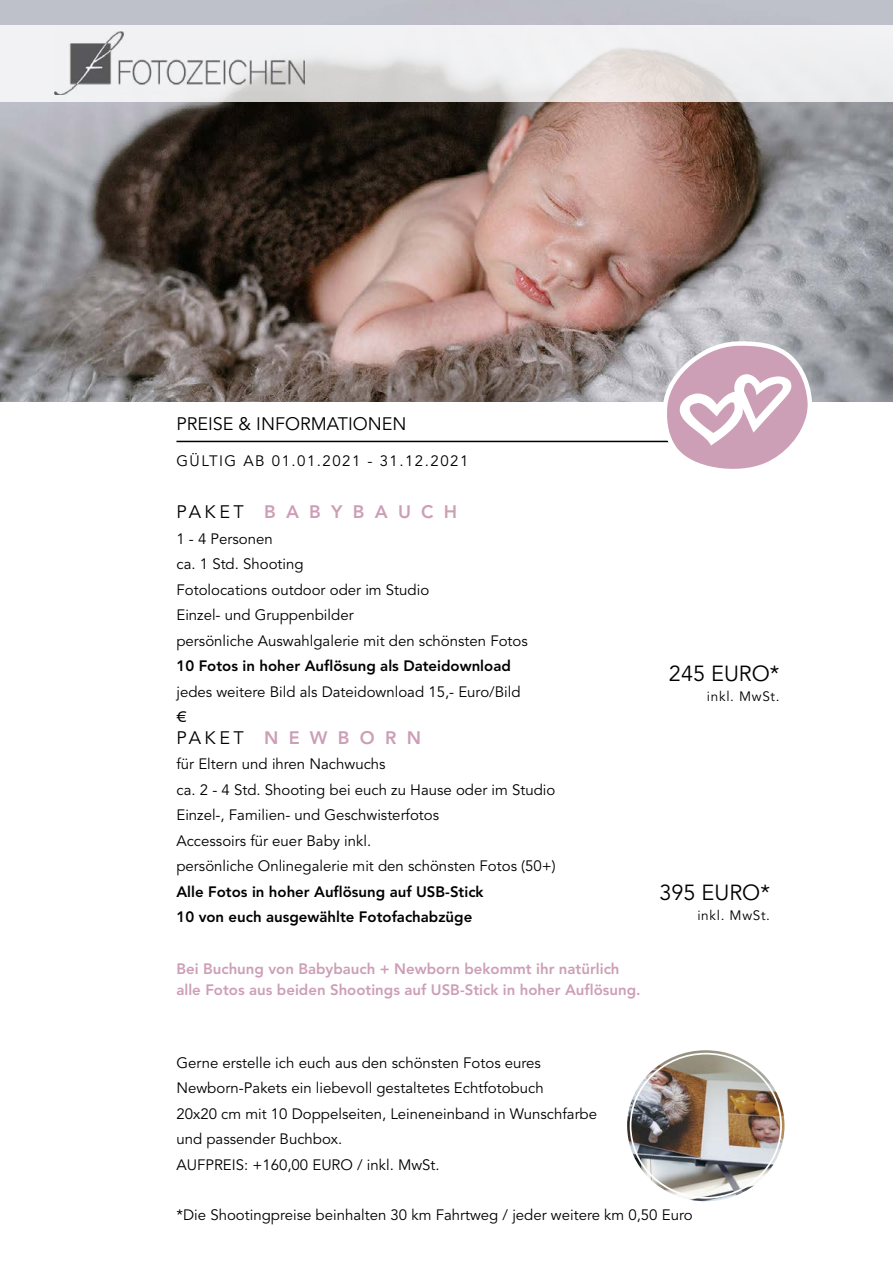
<style>
.page{position:relative;width:893px;height:1263px;background:#fff}
.page>*{position:absolute;margin:0;border:0;box-sizing:border-box;transform-origin:0 0}
.t1{font:21.75px "Avenir";color:#000}
.t2{font:800 18px "Avenir";letter-spacing:.57em;color:#cc9fb6}
.t3{font:18px "Avenir";color:#000}
.t4{font:15px/25.5px "Avenir";color:#000}
.t5{font:800 15px/25.5px "Avenir";color:#000}
.t6{font:800 15px/21px "Avenir";color:#cc9fb6}
.t7{font:15px "Avenir";letter-spacing:.1em;color:#000}
.t8{font:13.5px "Avenir";letter-spacing:.05em;color:#000}
.s1{font-weight:400;color:#000}
</style>
<div class="page">
<img style="left:0;top:0;width:893px;height:402px">
<svg style="left:0;top:26px;width:893px;height:76px;fill:#efeff0"></svg>
<img style="left:55px;top:32px;width:250px;height:63px">
<hr style="left:176px;top:441px;width:594px;height:1px;background:#000">
<svg style="left:661px;top:339px;width:154px;height:130px"></svg>
<img style="left:628px;top:1051px;width:156px;height:150px">
<div style="left:624px;top:1047px;width:164px;height:158px;border:3px solid #fff;border-radius:50%"></div>
<p class="t3" style="left:176px;top:413px;width:232px">PREISE &amp; INFORMATIONEN</p>
<p class="t7" style="left:176px;top:452px;width:293px">GÜLTIG AB 01.01.2021 - 31.12.2021</p>
<p class="t2" style="left:176px;top:501px;width:282px"><span class="s1">PAKET</span> BABYBAUCH</p>
<p class="t4" style="left:176px;top:526px;width:353px">1 - 4 Personen<br>ca. 1 Std. Shooting<br>Fotolocations outdoor oder im Studio<br>Einzel- und Gruppenbilder<br>persönliche Auswahlgalerie mit den schönsten Fotos</p>
<p class="t5" style="left:176px;top:653px;width:336px">10 Fotos in hoher Auflösung als Dateidownload</p>
<p class="t4" style="left:176px;top:679px;width:346px">jedes weitere Bild als Dateidownload 15,- Euro/Bild</p>
<h1 class="t1" style="left:669px;top:661px;width:112px">245 EURO*</h1>
<p class="t8" style="left:707px;top:689px;width:74px">inkl. MwSt.</p>
<p class="t2" style="left:176px;top:727px;width:246px"><span class="s1">PAKET</span> NEWBORN</p>
<p class="t4" style="left:176px;top:752px;width:381px">für Eltern und ihren Nachwuchs<br>ca. 2 - 4 Std. Shooting bei euch zu Hause oder im Studio Einzel-, Familien- und Geschwisterfotos<br>Accessoirs für euer Baby inkl.<br>persönliche Onlinegalerie mit den schönsten Fotos (50+)</p>
<p class="t5" style="left:176px;top:879px;width:309px">Alle Fotos in hoher Auflösung auf USB-Stick<br>10 von euch ausgewählte Fotofachabzüge</p>
<h1 class="t1" style="left:659px;top:880px;width:112px">395 EURO*</h1>
<p class="t8" style="left:697px;top:908px;width:74px">inkl. MwSt.</p>
<p class="t6" style="left:176px;top:958px;width:466px">Bei Buchung von Babybauch + Newborn bekommt ihr natürlich alle Fotos aus beiden Shootings auf USB-Stick in hoher Auflösung.</p>
<p class="t4" style="left:176px;top:1050px;width:422px">Gerne erstelle ich euch aus den schönsten Fotos eures Newborn-Pakets ein liebevoll gestaltetes Echtfotobuch<br>20x20 cm mit 10 Doppelseiten, Leineneinband in Wunschfarbe und passender Buchbox.<br>AUFPREIS: +160,00 EURO / inkl. MwSt.</p>
<p class="t4" style="left:176px;top:1203px;width:518px">*Die Shootingpreise beinhalten 30 km Fahrtweg / jeder weitere km 0,50 Euro</p>
</div>
